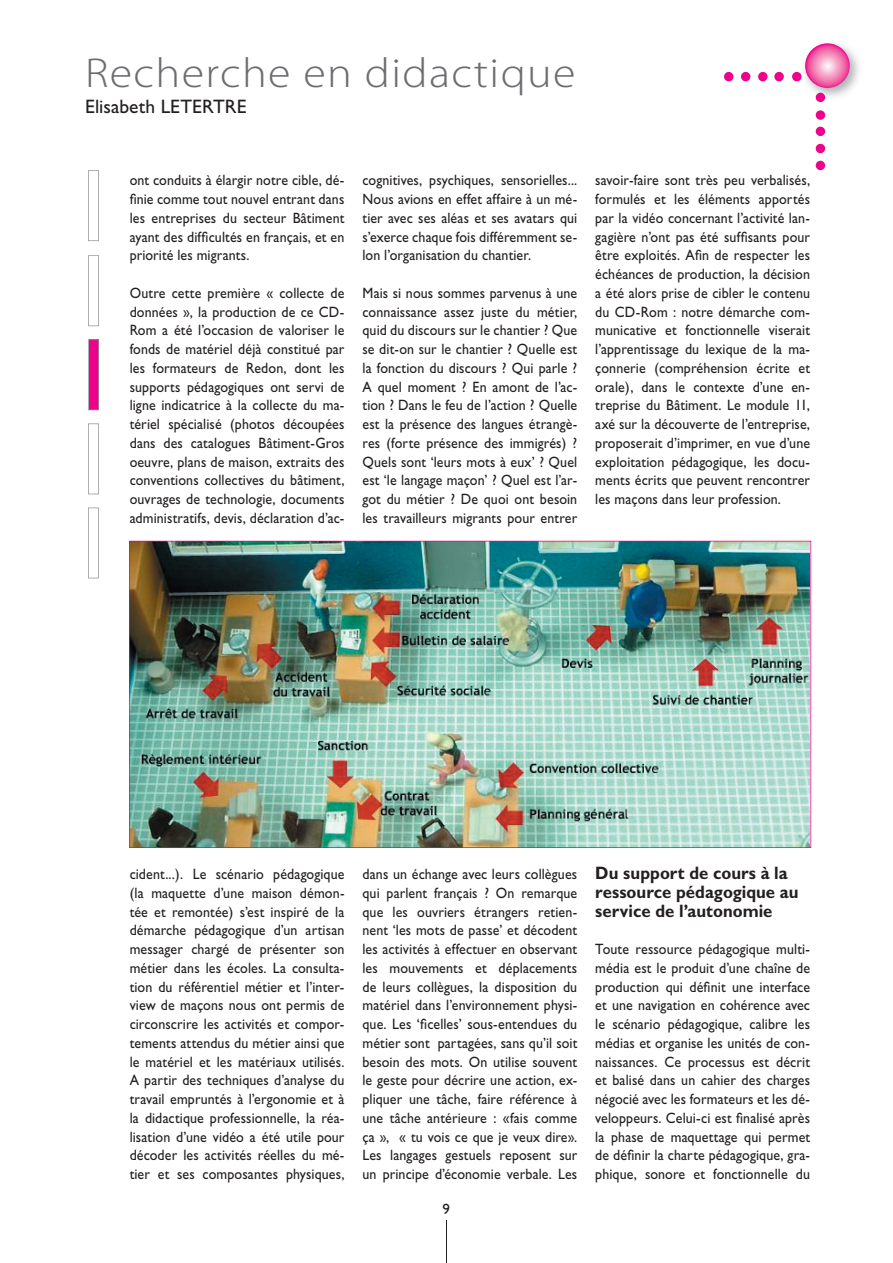
<style>
.page{position:relative;width:893px;height:1263px;background:#fff}
.page>*{position:absolute;margin:0;border:0;box-sizing:border-box;transform-origin:0 0}
.t1{font:300 42px "Myriad Pro";letter-spacing:.03em;color:#6c6d70;scale:1.1 1}
.t2{font:19.5px "Gill Sans";color:#231f20}
.t3{font:700 18px/18.8px "Gill Sans";color:#231f20;scale:.93 1}
.t4{font:15px/18.8px "Gill Sans";letter-spacing:.01em;color:#231f20;text-align:justify;scale:.93 1}
.t5{font:15px "Gill Sans";letter-spacing:.01em;color:#231f20}
</style>
<div class="page">
<hr style="left:446px;top:1220px;width:1px;height:43px;background:#231f20">
<svg style="left:88px;top:170px;width:11px;height:71px"></svg>
<svg style="left:88px;top:255px;width:11px;height:71px"></svg>
<svg style="left:88px;top:339px;width:11px;height:71px"></svg>
<svg style="left:88px;top:423px;width:11px;height:71px"></svg>
<svg style="left:88px;top:508px;width:11px;height:70px"></svg>
<img style="left:799px;top:43px;width:60px;height:59px">
<svg style="left:805px;top:43px;width:45px;height:45px;background:#f075b1"></svg>
<div style="left:816px;top:93px;width:9px;height:9px;background:#ed028c;border-radius:50%"></div>
<div style="left:816px;top:110px;width:9px;height:10px;background:#ed028c;border-radius:50%"></div>
<div style="left:816px;top:127px;width:9px;height:9px;background:#ed028c;border-radius:50%"></div>
<div style="left:816px;top:144px;width:9px;height:9px;background:#ed028c;border-radius:50%"></div>
<div style="left:816px;top:161px;width:9px;height:9px;background:#ed028c;border-radius:50%"></div>
<div style="left:792px;top:72px;width:9px;height:9px;background:#ed028c;border-radius:50%"></div>
<div style="left:774px;top:72px;width:10px;height:9px;background:#ed028c;border-radius:50%"></div>
<div style="left:758px;top:72px;width:9px;height:9px;background:#ed028c;border-radius:50%"></div>
<div style="left:741px;top:72px;width:9px;height:9px;background:#ed028c;border-radius:50%"></div>
<div style="left:724px;top:72px;width:9px;height:9px;background:#ed028c;border-radius:50%"></div>
<img style="left:129px;top:541px;width:682px;height:307px">
<h1 class="t1" style="left:85px;top:57px;width:447px">Recherche en didactique</h1>
<h2 class="t2" style="left:85px;top:99px;width:163px">Elisabeth LETERTRE</h2>
<p class="t4" style="left:130px;top:173px;width:232px">ont conduits à élargir notre cible, dé&shy;finie comme tout nouvel entrant dans les entreprises du secteur Bâtiment ayant des difficultés en français, et en priorité les migrants.</p>
<p class="t4" style="left:130px;top:285px;width:232px">Outre cette première « collecte de données », la production de ce CD-Rom a été l’occasion de valoriser le fonds de matériel déjà constitué par les formateurs de Redon, dont les supports pédagogiques ont servi de ligne indicatrice à la collecte du ma&shy;tériel spécialisé (photos découpées dans des catalogues Bâtiment-Gros oeuvre, plans de maison, extraits des conventions collectives du bâtiment, ouvrages de technologie, documents administratifs, devis, déclaration d’ac-</p>
<p class="t4" style="left:362px;top:173px;width:232px">cognitives, psychiques, sensorielles...<br>Nous avions en effet affaire à un mé&shy;tier avec ses aléas et ses avatars qui s’exerce chaque fois différemment se&shy;lon l’organisation du chantier.</p>
<p class="t4" style="left:362px;top:285px;width:232px">Mais si nous sommes parvenus à une connaissance assez juste du métier, quid du discours sur le chantier ? Que se dit-on sur le chantier ? Quelle est la fonction du discours ? Qui parle ?<br>A quel moment ? En amont de l’ac&shy;tion ? Dans le feu de l’action ? Quelle est la présence des langues étrangè&shy;res (forte présence des immigrés) ?<br>Quels sont ‘leurs mots à eux’ ? Quel est ‘le langage maçon’ ? Quel est l’ar&shy;got du métier ? De quoi ont besoin les travailleurs migrants pour entrer</p>
<p class="t4" style="left:595px;top:173px;width:232px">savoir-faire sont très peu verbalisés, formulés et les éléments apportés par la vidéo concernant l’activité lan&shy;gagière n’ont pas été suffisants pour être exploités. Afin de respecter les échéances de production, la décision a été alors prise de cibler le contenu du CD-Rom : notre démarche com&shy;municative et fonctionnelle viserait l’apprentissage du lexique de la ma&shy;çonnerie (compréhension écrite et orale), dans le contexte d’une en&shy;treprise du Bâtiment. Le module 11, axé sur la découverte de l’entreprise, proposerait d’imprimer, en vue d’une exploitation pédagogique, les docu&shy;ments écrits que peuvent rencontrer les maçons dans leur profession.</p>
<p class="t4" style="left:130px;top:866px;width:232px">cident...). Le scénario pédagogique (la maquette d’une maison démon&shy;tée et remontée) s’est inspiré de la démarche pédagogique d’un artisan messager chargé de présenter son métier dans les écoles. La consulta&shy;tion du référentiel métier et l’inter&shy;view de maçons nous ont permis de circonscrire les activités et compor&shy;tements attendus du métier ainsi que le matériel et les matériaux utilisés.<br>A partir des techniques d’analyse du travail empruntés à l’ergonomie et à la didactique professionnelle, la réa&shy;lisation d’une vidéo a été utile pour décoder les activités réelles du mé&shy;tier et ses composantes physiques,</p>
<p class="t4" style="left:362px;top:866px;width:233px">dans un échange avec leurs collègues qui parlent français ? On remarque que les ouvriers étrangers retien&shy;nent ‘les mots de passe’ et décodent les activités à effectuer en observant les mouvements et déplacements de leurs collègues, la disposition du matériel dans l’environnement physi&shy;que. Les ‘ficelles’ sous-entendues du métier sont partagées, sans qu’il soit besoin des mots. On utilise souvent le geste pour décrire une action, ex&shy;pliquer une tâche, faire référence à une tâche antérieure : «fais comme ça », « tu vois ce que je veux dire».<br>Les langages gestuels reposent sur un principe d’économie verbale. Les</p>
<p class="t5" style="left:442px;top:1204px;width:9px">9</p>
<p class="t3" style="left:595px;top:866px;width:220px">Du support de cours à la ressource pédagogique au service de l’autonomie</p>
<p class="t4" style="left:595px;top:941px;width:233px">Toute ressource pédagogique multi&shy;média est le produit d’une chaîne de production qui définit une interface et une navigation en cohérence avec le scénario pédagogique, calibre les médias et organise les unités de con&shy;naissances. Ce processus est décrit et balisé dans un cahier des charges négocié avec les formateurs et les dé&shy;veloppeurs. Celui-ci est finalisé après la phase de maquettage qui permet de définir la charte pédagogique, gra&shy;phique, sonore et fonctionnelle du</p>
</div>
